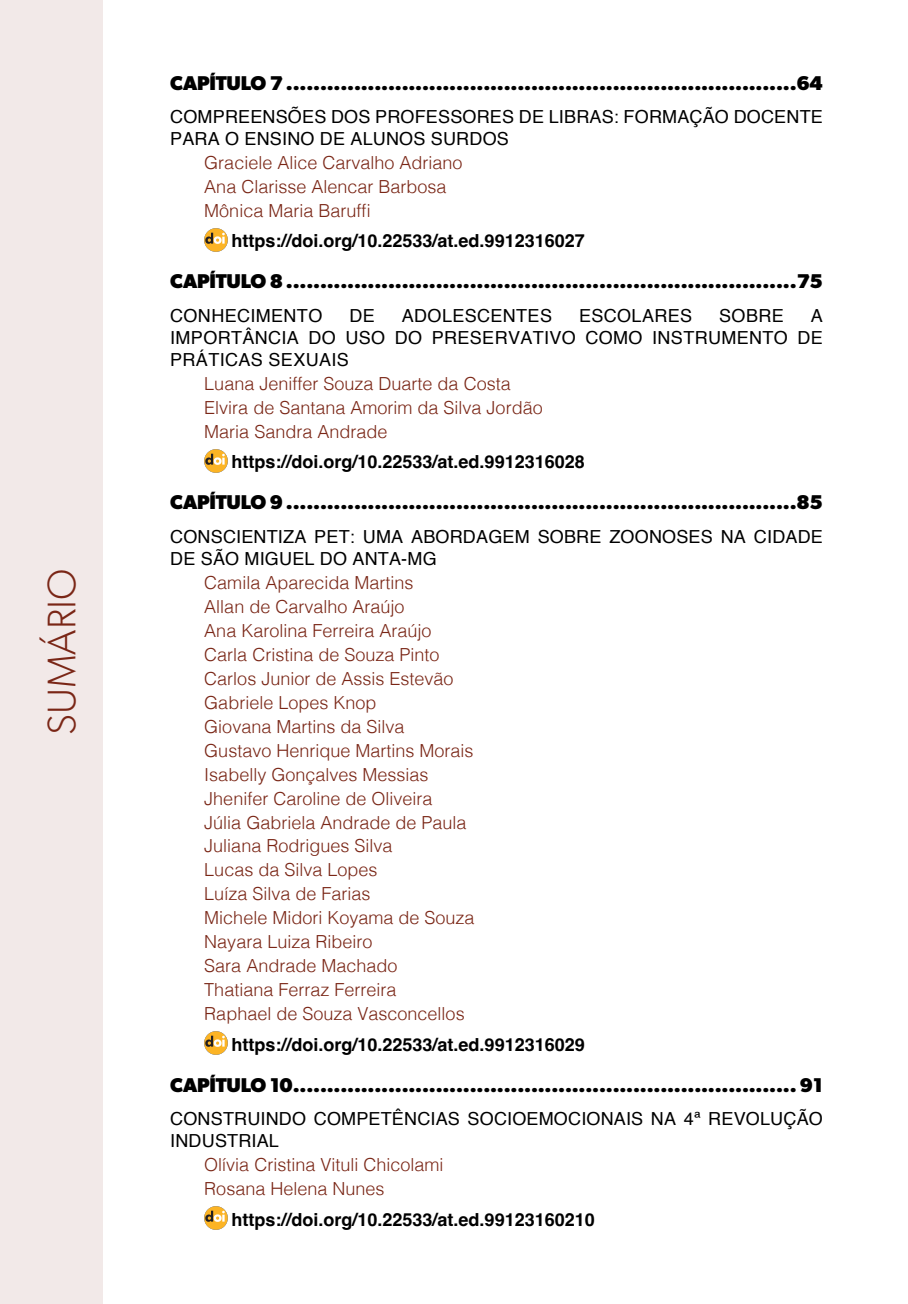
<style>
.page{position:relative;width:908px;height:1304px;background:#fff}
.page>*{position:absolute;margin:0;border:0;box-sizing:border-box;transform-origin:0 0}
.t1{font:300 40px "Gibson";color:#7a2616}
.t2{font:700 20px "Gibson";letter-spacing:-.01em;color:#000}
.t3{font:300 18px/24px "Helvetica";color:#7a2616}
.t4{font:18px/22px "Helvetica";letter-spacing:.01em;color:#000}
.t5{font:700 18px "Helvetica";color:#000}
</style>
<div class="page">
<div style="left:0;top:0;width:103px;height:1304px;background:#f2e9e8"></div>
<img style="left:204px;top:228px;width:23px;height:23px">
<img style="left:204px;top:449px;width:23px;height:23px">
<img style="left:204px;top:1032px;width:23px;height:23px">
<img style="left:204px;top:1207px;width:23px;height:23px">
<h1 class="t1" style="left:37px;top:735px;width:167px;rotate:-90deg">SUMÁRIO</h1>
<p class="t2" style="left:170px;top:71px;width:653px">CAPÍTULO 7 ...........................................................................64</p>
<p class="t4" style="left:170px;top:106px;width:653px">COMPREENSÕES DOS PROFESSORES DE LIBRAS: FORMAÇÃO DOCENTE<br>PARA O ENSINO DE ALUNOS SURDOS</p>
<p class="t3" style="left:204px;top:149px;width:260px">Graciele Alice Carvalho Adriano<br>Ana Clarisse Alencar Barbosa<br>Mônica Maria Baruffi</p>
<p class="t5" style="left:231px;top:230px;width:355px">https://doi.org/10.22533/at.ed.9912316027</p>
<p class="t2" style="left:170px;top:270px;width:653px">CAPÍTULO 8 ...........................................................................75</p>
<p class="t4" style="left:170px;top:305px;width:153px">CONHECIMENTO</p>
<p class="t4" style="left:349px;top:305px;width:27px">DE</p>
<p class="t4" style="left:402px;top:305px;width:151px">ADOLESCENTES</p>
<p class="t4" style="left:579px;top:305px;width:114px">ESCOLARES</p>
<p class="t4" style="left:719px;top:305px;width:66px">SOBRE</p>
<p class="t4" style="left:170px;top:305px;width:653px;text-align:justify;text-indent:640px">A IMPORTÂNCIA DO USO DO PRESERVATIVO COMO INSTRUMENTO DE PRÁTICAS SEXUAIS</p>
<p class="t3" style="left:204px;top:370px;width:340px">Luana Jeniffer Souza Duarte da Costa<br>Elvira de Santana Amorim da Silva Jordão<br>Maria Sandra Andrade</p>
<p class="t5" style="left:231px;top:451px;width:355px">https://doi.org/10.22533/at.ed.9912316028</p>
<p class="t2" style="left:170px;top:490px;width:653px">CAPÍTULO 9 ...........................................................................85</p>
<p class="t4" style="left:170px;top:526px;width:654px">CONSCIENTIZA PET: UMA ABORDAGEM SOBRE ZOONOSES NA CIDADE<br>DE SÃO MIGUEL DO ANTA-MG</p>
<p class="t3" style="left:204px;top:569px;width:272px">Camila Aparecida Martins<br>Allan de Carvalho Araújo<br>Ana Karolina Ferreira Araújo<br>Carla Cristina de Souza Pinto<br>Carlos Junior de Assis Estevão<br>Gabriele Lopes Knop<br>Giovana Martins da Silva<br>Gustavo Henrique Martins Morais<br>Isabelly Gonçalves Messias<br>Jhenifer Caroline de Oliveira<br>Júlia Gabriela Andrade de Paula<br>Juliana Rodrigues Silva<br>Lucas da Silva Lopes<br>Luíza Silva de Farias<br>Michele Midori Koyama de Souza<br>Nayara Luiza Ribeiro<br>Sara Andrade Machado<br>Thatiana Ferraz Ferreira<br>Raphael de Souza Vasconcellos</p>
<p class="t5" style="left:231px;top:1034px;width:355px">https://doi.org/10.22533/at.ed.9912316029</p>
<p class="t2" style="left:170px;top:1073px;width:653px">CAPÍTULO 10.......................................................................... 91</p>
<p class="t4" style="left:170px;top:1109px;width:653px">CONSTRUINDO COMPETÊNCIAS SOCIOEMOCIONAIS NA 4ª REVOLUÇÃO<br>INDUSTRIAL</p>
<p class="t3" style="left:204px;top:1152px;width:241px">Olívia Cristina Vituli Chicolami<br>Rosana Helena Nunes</p>
<p class="t5" style="left:231px;top:1208px;width:365px">https://doi.org/10.22533/at.ed.99123160210</p>
</div>
